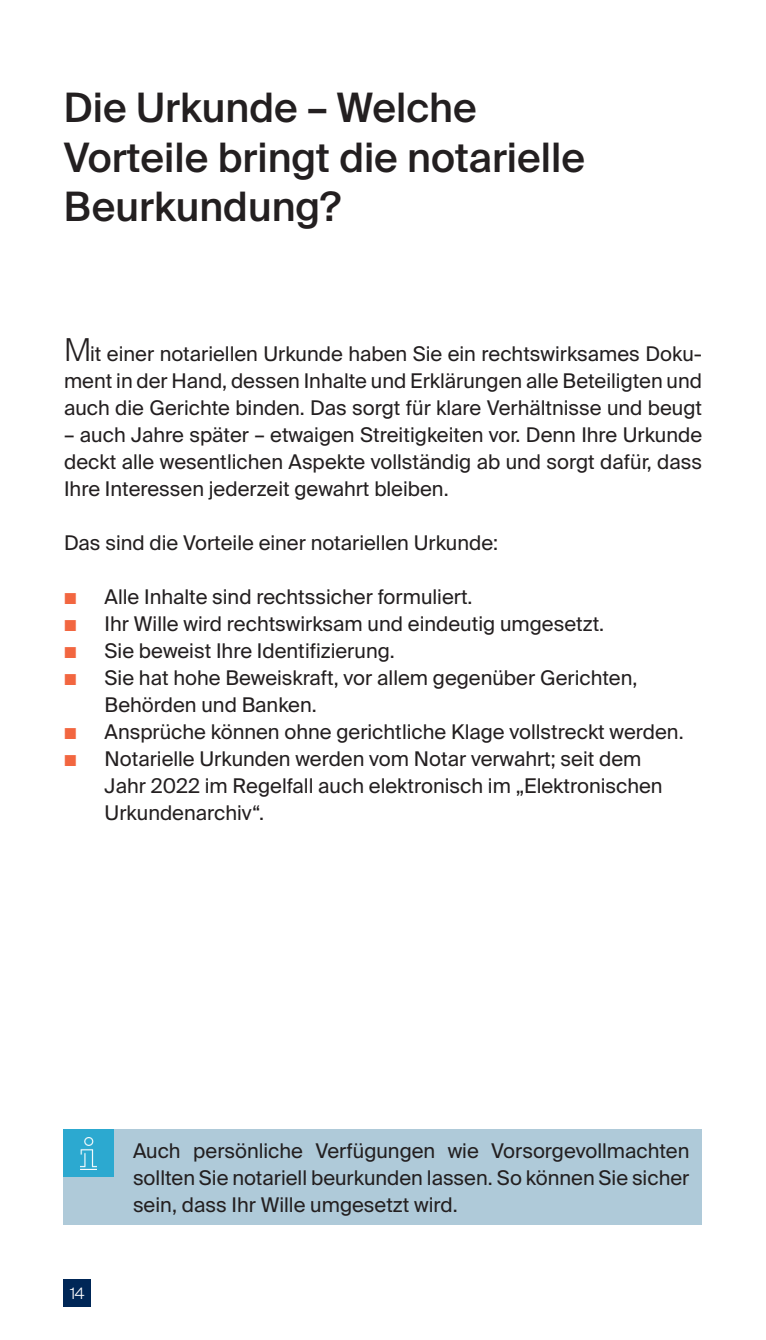
<style>
.page{position:relative;width:766px;height:1340px;background:#fff}
.page>*{position:absolute;margin:0;border:0;box-sizing:border-box;transform-origin:0 0}
.t1{font:500 40.5px/49.5px "Suisse Intl";color:#231f20}
.t2{font:20.25px/27px "Suisse Intl";color:#231f20;text-align:justify}
.t3{font:300 15.75px "Suisse Intl";color:#fff}
.s1{font-weight:300;font-size:31.5px}
.s2{color:#f26640}
</style>
<div class="page">
<div style="left:64px;top:1129px;width:638px;height:95px;background:#afcad9"></div>
<div style="left:64px;top:1129px;width:50px;height:48px;background:#2ca9d0"></div>
<img style="left:81px;top:1137px;width:16px;height:32px">
<div style="left:64px;top:1279px;width:27px;height:27px;background:#002757"></div>
<h1 class="t1" style="left:64px;top:83px;width:522px">Die Urkunde – Welche<br>Vorteile bringt die notarielle<br>Beurkundung?</h1>
<p class="t2" style="left:64px;top:340px;width:639px"><span class="s1">M</span>it einer notariellen Urkunde haben Sie ein rechtswirksames Doku&shy;ment in der Hand, dessen Inhalte und Erklärungen alle Beteiligten und auch die Gerichte binden. Das sorgt für klare Verhältnisse und beugt</p>
<p class="t2" style="left:64px;top:421px;width:639px">– auch Jahre später – etwaigen Streitigkeiten vor. Denn Ihre Urkunde deckt alle wesentlichen Aspekte vollständig ab und sorgt dafür, dass Ihre Interessen jederzeit gewahrt bleiben.</p>
<p class="t2" style="left:64px;top:529px;width:435px">Das sind die Vorteile einer notariellen Urkunde:</p>
<p class="t2" style="left:64px;top:583px;width:410px"><span class="s2">■</span> Alle Inhalte sind rechtssicher formuliert.</p>
<p class="t2" style="left:64px;top:610px;width:541px"><span class="s2">■</span> Ihr Wille wird rechtswirksam und eindeutig umgesetzt.</p>
<p class="t2" style="left:64px;top:637px;width:332px"><span class="s2">■</span> Sie beweist Ihre Identifizierung.</p>
<p class="t2" style="left:105px;top:664px;width:534px;text-indent:-40px"><span class="s2">■</span> Sie hat hohe Beweiskraft, vor allem gegenüber Gerichten,<br>Behörden und Banken.</p>
<p class="t2" style="left:64px;top:718px;width:621px"><span class="s2">■</span> Ansprüche können ohne gerichtliche Klage vollstreckt werden.</p>
<p class="t2" style="left:105px;top:745px;width:559px;text-align:left;text-indent:-40px"><span class="s2">■</span> Notarielle Urkunden werden vom Notar verwahrt; seit dem<br>Jahr 2022 im Regelfall auch elektronisch im „Elektronischen<br>Urkundenarchiv“.</p>
<p class="t3" style="left:70px;top:1284px;width:16px">14</p>
<p class="t2" style="left:133px;top:1137px;width:557px">Auch persönliche Verfügungen wie Vorsorgevollmachten sollten Sie notariell beurkunden lassen. So können Sie sicher sein, dass Ihr Wille umgesetzt wird.</p>
</div>
